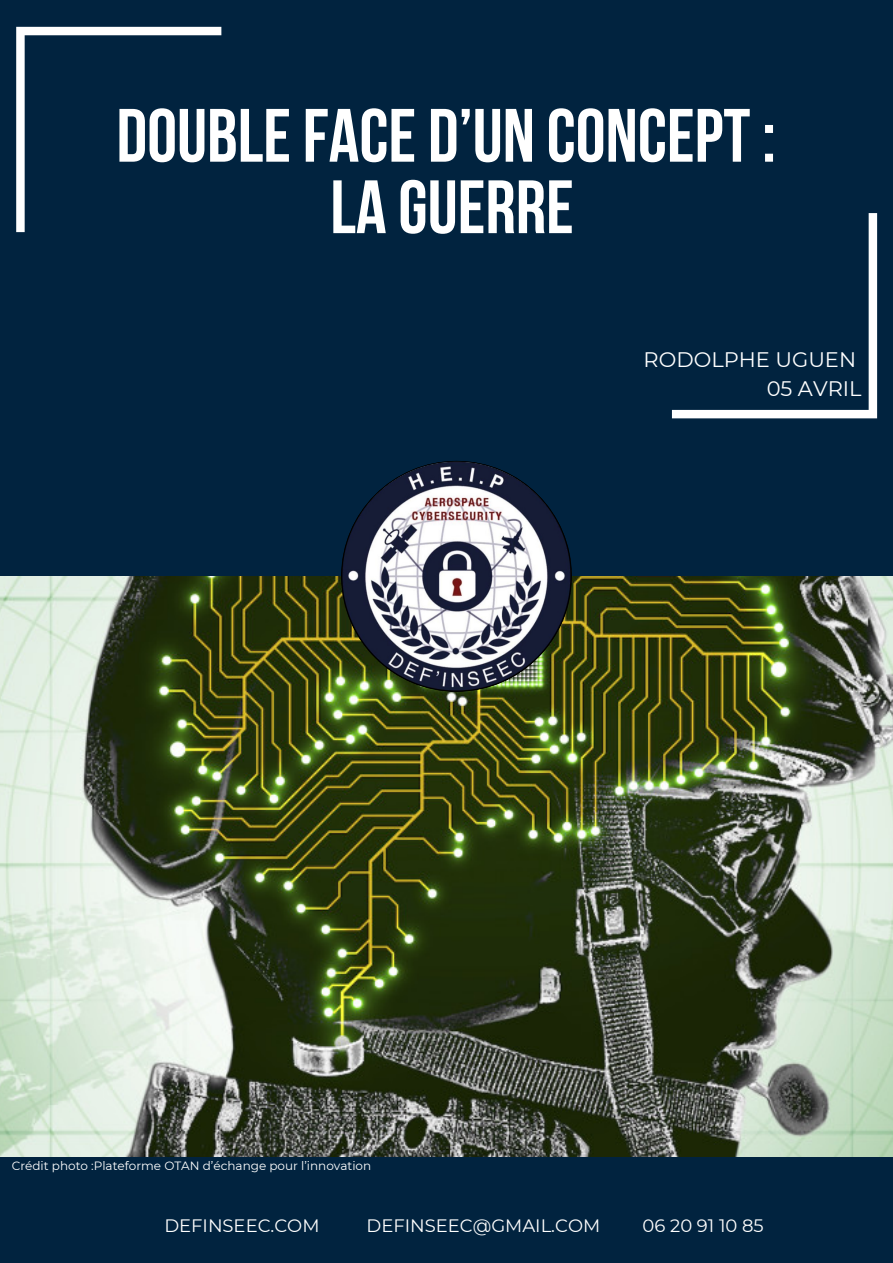
<style>
.page{position:relative;width:893px;height:1263px;background:#01233f}
.page>*{position:absolute;margin:0;border:0;box-sizing:border-box;transform-origin:0 0}
.t1{font:700 75.38px/71.4px "Bebas Neue";color:#fff;text-align:center}
.t2{font:21px/29.2px "Montserrat";color:#fff;text-align:right}
.t3{font:17.92px "Montserrat";color:#fff}
.t4{font:12px "Montserrat";color:#fff}
</style>
<div class="page">
<img style="left:0;top:576px;width:893px;height:580px">
<svg style="left:16px;top:27px;width:205px;height:205px"></svg>
<svg style="left:672px;top:213px;width:205px;height:205px"></svg>
<img style="left:341px;top:461px;width:231px;height:231px;border-radius:50%">
<h1 class="t1" style="left:116px;top:107px;width:661px">DOUBLEFACE D’UN CONCEPT:<br>LA GUERRE</h1>
<h2 class="t2" style="left:643px;top:345px;width:219px">RODOLPHE UGUEN<br>05 AVRIL</h2>
<p class="t4" style="left:12px;top:1159px;width:361px">Crédit photo :Plateforme OTAN d’échange pour l’innovation</p>
<h3 class="t3" style="left:164px;top:1214px;width:157px">DEFINSEEC.COM</h3>
<h3 class="t3" style="left:366px;top:1214px;width:235px">DEFINSEEC@GMAIL.COM</h3>
<h3 class="t3" style="left:642px;top:1214px;width:123px">06 20 91 10 85</h3>
</div>
